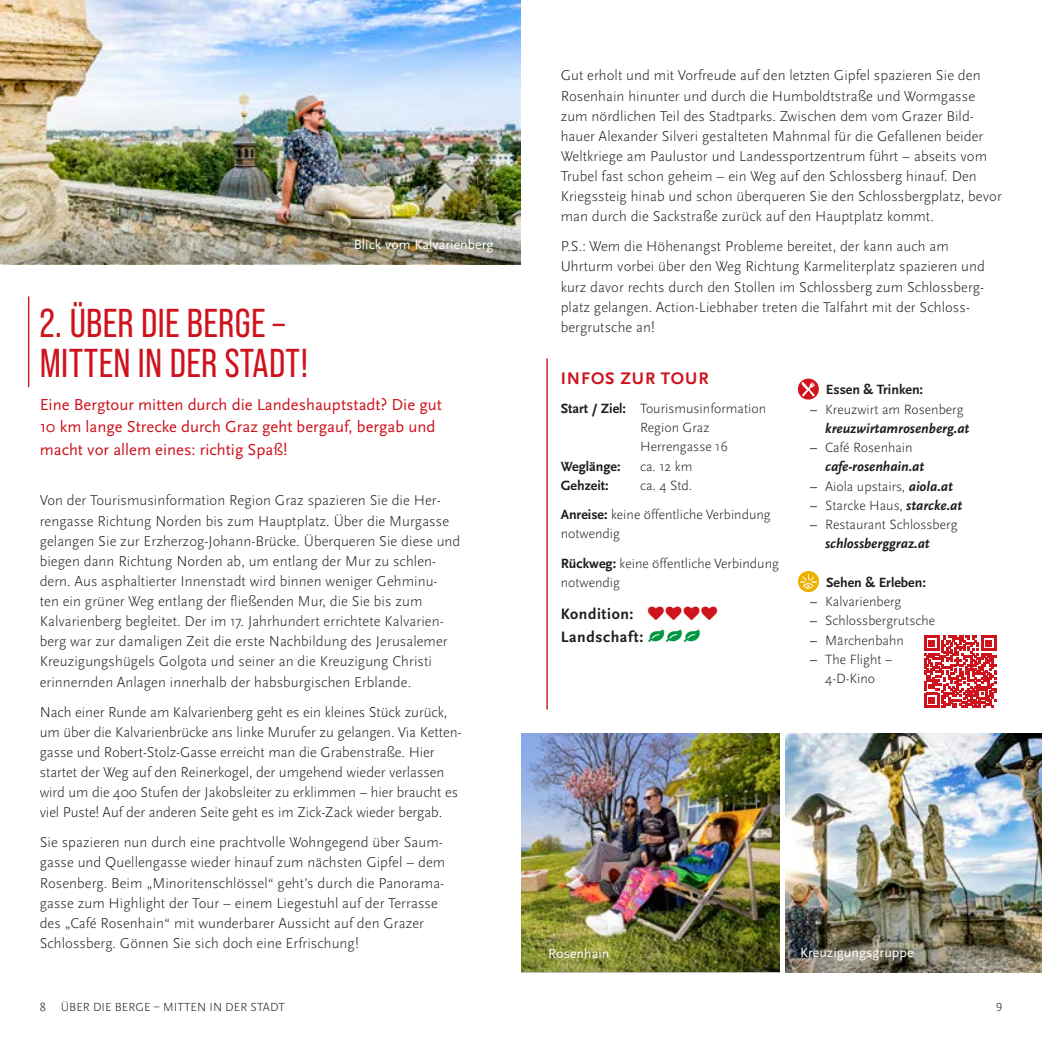
<style>
.page{position:relative;width:1042px;height:1042px;background:#fff}
.page>*{position:absolute;margin:0;border:0;box-sizing:border-box;transform-origin:0 0}
.t1{font:40.25px/40.2px "Bebas Neue Pro";letter-spacing:.01em;color:#ce131d}
.t2{font:700 17.5px "Scala Sans Pro";letter-spacing:.05em;color:#ce131d}
.t3{font:16.62px/22.8px "Scala Sans Pro";color:#ce131d}
.t4{font:700 15.75px/22.8px "Scala Sans Pro";letter-spacing:.04em;color:#1d1d1b}
.t5{font:300 14.88px/20.1px "Scala Sans Pro";letter-spacing:.005em;color:#1d1d1b}
.t6{font:300 14px/19.2px "Scala Sans Pro";color:#1d1d1b}
.t7{font:italic 700 14px/19.2px "Scala Sans Pro";color:#1d1d1b}
.t8{font:14px "Scala Sans Pro";color:#fff}
.t9{font:700 14px "Scala Sans Pro";color:#1d1d1b}
.t10{font:300 12.25px "Scala Sans Pro";letter-spacing:.01em;color:#1d1d1b}
.s1{font-weight:700}
.s2{color:#009641}
.s3{font-weight:400;font-style:normal}
.s4{font-weight:300;font-style:normal}
.s5{font-weight:400}
.s6{font-weight:700;font-style:italic}
</style>
<div class="page">
<img style="left:0;top:0;width:521px;height:205px">
<img style="left:521px;top:734px;width:258px;height:152px">
<img style="left:785px;top:734px;width:257px;height:238px">
<hr style="left:28px;top:296px;width:1px;height:91px;background:#ce131d">
<div style="left:798px;top:379px;width:21px;height:20px;background:#ce131d;border-radius:50%"></div>
<svg style="left:801px;top:381px;width:14px;height:16px"></svg>
<div style="left:798px;top:571px;width:21px;height:21px;background:#ecb200;border-radius:50%"></div>
<svg style="left:800px;top:574px;width:17px;height:15px"></svg>
<hr style="left:546px;top:358px;width:2px;height:351px;background:#ce131d">
<img style="left:521px;top:886px;width:258px;height:86px">
<svg style="left:924px;top:636px;width:72px;height:72px"></svg>
<img style="left:0;top:205px;width:521px;height:59px">
<p class="t8" style="left:354px;top:237px;width:141px">Blick vom Kalvarienberg</p>
<h1 class="t1" style="left:40px;top:302px;width:270px">2. ÜBER DIE BERGE –<br>MITTEN IN DER STADT!</h1>
<p class="t3" style="left:40px;top:393px;width:404px">Eine Bergtour mitten durch die Landeshauptstadt? Die gut<br>10 km lange Strecke durch Graz geht bergauf, bergab und macht vor allem eines: richtig Spaß!</p>
<p class="t5" style="left:40px;top:490px;width:422px">Von der Tourismusinformation Region Graz spazieren Sie die Her&shy;rengasse Richtung Norden bis zum Hauptplatz. Über die Murgasse gelangen Sie zur Erzherzog-Johann-Brücke. Überqueren Sie diese und biegen dann Richtung Norden ab, um entlang der Mur zu schlen&shy;dern. Aus asphaltierter Innenstadt wird binnen weniger Gehminu&shy;ten ein grüner Weg entlang der fließenden Mur, die Sie bis zum Kalvarienberg begleitet. Der im 17. Jahrhundert errichtete Kalvarien&shy;berg war zur damaligen Zeit die erste Nachbildung des Jerusalemer Kreuzigungshügels Golgota und seiner an die Kreuzigung Christi erinnernden Anlagen innerhalb der habsburgischen Erblande.</p>
<p class="t5" style="left:40px;top:702px;width:423px">Nach einer Runde am Kalvarienberg geht es ein kleines Stück zurück, um über die Kalvarienbrücke ans linke Murufer zu gelangen. Via Ketten&shy;gasse und Robert-Stolz-Gasse erreicht man die Grabenstraße. Hier startet der Weg auf den Reinerkogel, der umgehend wieder verlassen wird um die 400 Stufen der Jakobsleiter zu erklimmen – hier braucht es viel Puste! Auf der anderen Seite geht es im Zick-Zack wieder bergab.</p>
<p class="t5" style="left:40px;top:832px;width:407px">Sie spazieren nun durch eine prachtvolle Wohngegend über Saum&shy;gasse und Quellengasse wieder hinauf zum nächsten Gipfel – dem Rosenberg. Beim „Minoritenschlössel“ geht’s durch die Panorama&shy;gasse zum Highlight der Tour – einem Liegestuhl auf der Terrasse des „Café Rosenhain“ mit wunderbarer Aussicht auf den Grazer Schlossberg. Gönnen Sie sich doch eine Erfrischung!</p>
<p class="t5" style="left:561px;top:66px;width:443px">Gut erholt und mit Vorfreude auf den letzten Gipfel spazieren Sie den Rosenhain hinunter und durch die Humboldtstraße und Wormgasse zum nördlichen Teil des Stadtparks. Zwischen dem vom Grazer Bild&shy;hauer Alexander Silveri gestalteten Mahnmal für die Gefallenen beider Weltkriege am Paulustor und Landessportzentrum führt – abseits vom Trubel fast schon geheim – ein Weg auf den Schlossberg hinauf. Den Kriegssteig hinab und schon überqueren Sie den Schlossbergplatz, bevor man durch die Sackstraße zurück auf den Hauptplatz kommt.</p>
<p class="t5" style="left:561px;top:236px;width:426px">P.S.: Wem die Höhenangst Probleme bereitet, der kann auch am Uhrturm vorbei über den Weg Richtung Karmeliterplatz spazieren und kurz davor rechts durch den Stollen im Schlossberg zum Schlossberg&shy;platz gelangen. Action-Liebhaber treten die Talfahrt mit der Schloss&shy;bergrutsche an!</p>
<p class="t2" style="left:561px;top:368px;width:149px">INFOS ZUR TOUR</p>
<p class="t6" style="left:640px;top:399px;width:128px;text-indent:-79px"><span class="s1">Start / Ziel:</span> Tourismusinformation<br>Region Graz<br>Herrengasse 16</p>
<p class="t9" style="left:561px;top:458px;width:61px">Weglänge:</p>
<p class="t6" style="left:640px;top:456px;width:54px">ca. 12 km</p>
<p class="t9" style="left:561px;top:477px;width:49px">Gehzeit:</p>
<p class="t6" style="left:561px;top:471px;width:212px;line-height:29.2px;text-align:center">ca. 4 Std.<br><span class="s1">Anreise:</span> keine öffentliche Verbindung</p>
<p class="t6" style="left:561px;top:519px;width:220px;line-height:29.2px">notwendig<br><span class="s1">Rückweg:</span> keine öffentliche Verbindung</p>
<p class="t6" style="left:561px;top:573px;width:61px">notwendig</p>
<p class="t4" style="left:561px;top:603px;width:141px">Kondition:<br>Landschaft: <span class="s2">●●●</span></p>
<p class="t9" style="left:826px;top:382px;width:99px">Essen &amp; Trinken:</p>
<p class="t7" style="left:825px;top:399px;width:146px;text-indent:-15px"><span class="s3">–</span> <span class="s4">Kreuzwirt am Rosenberg </span>kreuzwirtamrosenberg.at</p>
<p class="t7" style="left:825px;top:438px;width:101px;text-indent:-15px"><span class="s3">–</span> <span class="s4">Café Rosenhain </span>cafe-rosenhain.at</p>
<p class="t6" style="left:810px;top:476px;width:144px"><span class="s5">–</span> Aiola upstairs, <span class="s6">aiola.at</span></p>
<p class="t6" style="left:810px;top:496px;width:154px"><span class="s5">–</span> Starcke Haus, <span class="s6">starcke.at</span></p>
<p class="t6" style="left:825px;top:515px;width:134px;text-indent:-15px"><span class="s5">–</span> Restaurant Schlossberg <span class="s6">schlossberggraz.at</span></p>
<p class="t9" style="left:826px;top:574px;width:101px">Sehen &amp; Erleben:</p>
<p class="t6" style="left:810px;top:592px;width:93px"><span class="s5">–</span> Kalvarienberg</p>
<p class="t6" style="left:810px;top:611px;width:126px"><span class="s5">–</span> Schlossbergrutsche</p>
<p class="t6" style="left:810px;top:630px;width:95px"><span class="s5">–</span> Märchenbahn</p>
<p class="t6" style="left:810px;top:650px;width:84px;text-align:center"><span class="s5">–</span> The Flight –<br>4-D-Kino</p>
<p class="t8" style="left:548px;top:945px;width:63px">Rosenhain</p>
<p class="t8" style="left:800px;top:944px;width:115px">Kreuzigungsgruppe</p>
<p class="t10" style="left:40px;top:1000px;width:247px">8 ÜBER DIE BERGE – MITTEN IN DER STADT</p>
<p class="t10" style="left:996px;top:1000px;width:8px">9</p>
</div>
